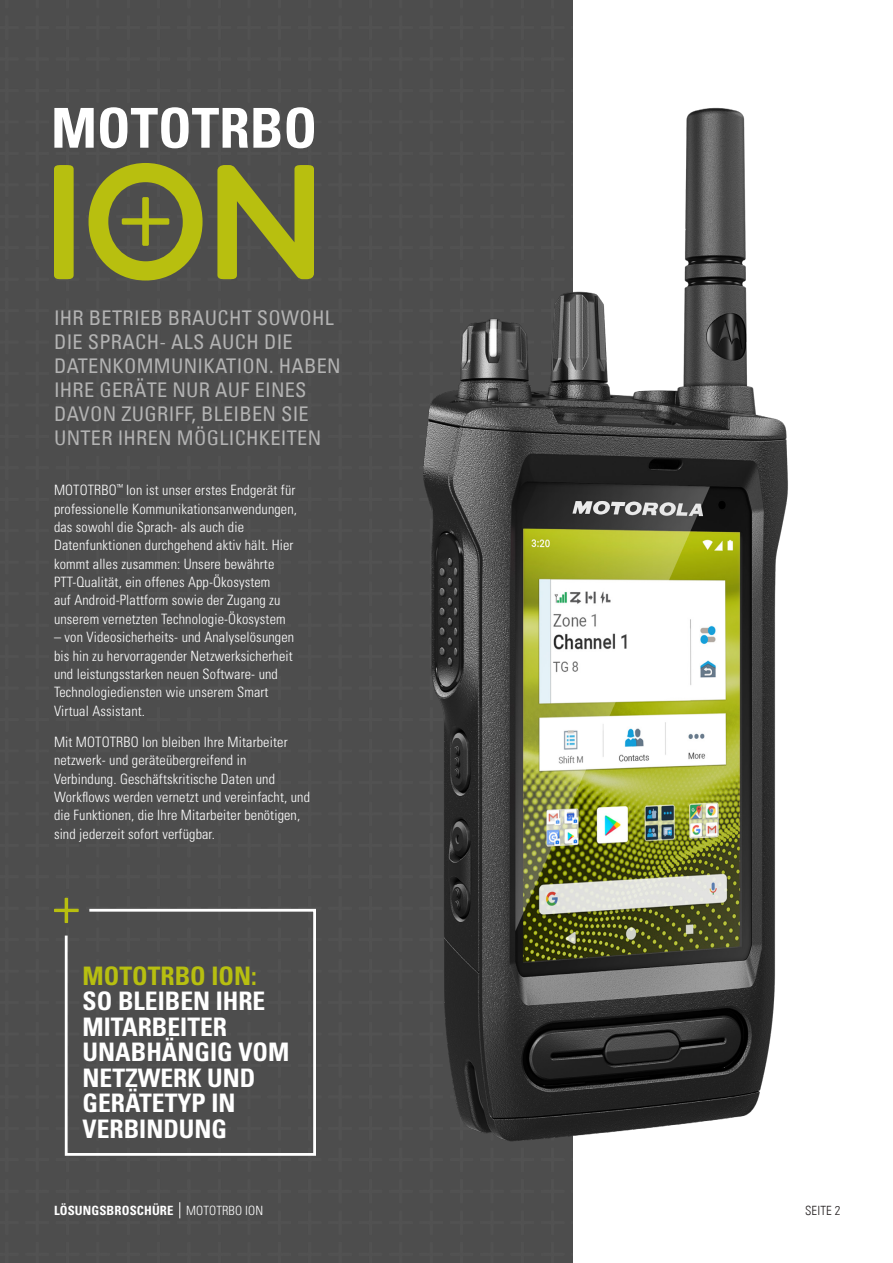
<style>
.page{position:relative;width:893px;height:1263px;background:#fff}
.page>*{position:absolute;margin:0;border:0;box-sizing:border-box;transform-origin:0 0}
.t1{font:700 condensed 25.5px/25.5px "Univers LT Std";color:#fff}
.t2{font:condensed 20.25px/24px "Univers LT";letter-spacing:.015em;color:#b3b3b3}
.t3{font:300 condensed 14.25px/18.3px "Univers LT Std";letter-spacing:.01em;color:#fff}
.t4{font:700 condensed 12.75px "Univers LT Std";letter-spacing:.01em;color:#fff}
.t5{font:300 condensed 12.75px "Univers LT";letter-spacing:.01em;color:#231f20}
.s1{color:#b7bf10}
.s2{font-weight:300}
.s3{font-family:"Univers LT Std"}
</style>
<div class="page">
<div style="left:0;top:0;width:572px;height:1263px;background:#4d4d4d"></div>
<svg style="left:180px;top:1202px;width:1px;height:16px"></svg>
<div style="left:54px;top:165px;width:20px;height:114px;background:#b7bf10"></div>
<svg style="left:89px;top:163px;width:114px;height:117px;background:#81852e"></svg>
<svg style="left:217px;top:165px;width:97px;height:114px;background:#888c2a"></svg>
<svg style="left:54px;top:108px;width:40px;height:40px"></svg>
<svg style="left:100px;top:107px;width:180px;height:41px"></svg>
<svg style="left:287px;top:107px;width:27px;height:41px"></svg>
<img style="left:375px;top:95px;width:413px;height:1073px">
<svg style="left:54px;top:898px;width:25px;height:25px"></svg>
<div style="left:63px;top:907px;width:254px;height:250px;background:#4d4d4d"></div>
<p class="t2" style="left:54px;top:306px;width:288px">IHR BETRIEB BRAUCHT SOWOHL<br>DIE SPRACH- ALS AUCH DIE<br>DATENKOMMUNIKATION. HABEN<br>IHRE GERÄTE NUR AUF EINES<br>DAVON ZUGRIFF, BLEIBEN SIE<br>UNTER IHREN MÖGLICHKEITEN</p>
<p class="t3" style="left:54px;top:481px;width:245px">MOTOTRBO<sup>™</sup> Ion ist unser erstes Endgerät für professionelle Kommunikationsanwendungen, das sowohl die Sprach- als auch die Datenfunktionen durchgehend aktiv hält. Hier kommt alles zusammen: Unsere bewährte PTT-Qualität, ein offenes App-Ökosystem<br>auf Android-Plattform sowie der Zugang zu unserem vernetzten Technologie-Ökosystem</p>
<p class="t3" style="left:54px;top:628px;width:242px">– von Videosicherheits- und Analyselösungen bis hin zu hervorragender Netzwerksicherheit und leistungsstarken neuen Software- und Technologiediensten wie unserem Smart Virtual Assistant.</p>
<p class="t3" style="left:54px;top:733px;width:258px">Mit MOTOTRBO Ion bleiben Ihre Mitarbeiter netzwerk- und geräteübergreifend in Verbindung. Geschäftskritische Daten und Workflows werden vernetzt und vereinfacht, und die Funktionen, die Ihre Mitarbeiter benötigen, sind jederzeit sofort verfügbar.</p>
<p class="t1" style="left:83px;top:963px;width:208px"><span class="s1">MOTOTRBO ION:<br></span>SO BLEIBEN IHRE<br>MITARBEITER<br>UNABHÄNGIG VOM<br>NETZWERK UND<br>GERÄTETYP IN<br>VERBINDUNG</p>
<p class="t4" style="left:54px;top:1203px;width:211px">LÖSUNGSBROSCHÜRE <span class="s2">MOTOTRBO ION</span></p>
<p class="t5" style="left:805px;top:1202px;width:37px">SEITE <span class="s3">2</span></p>
</div>
